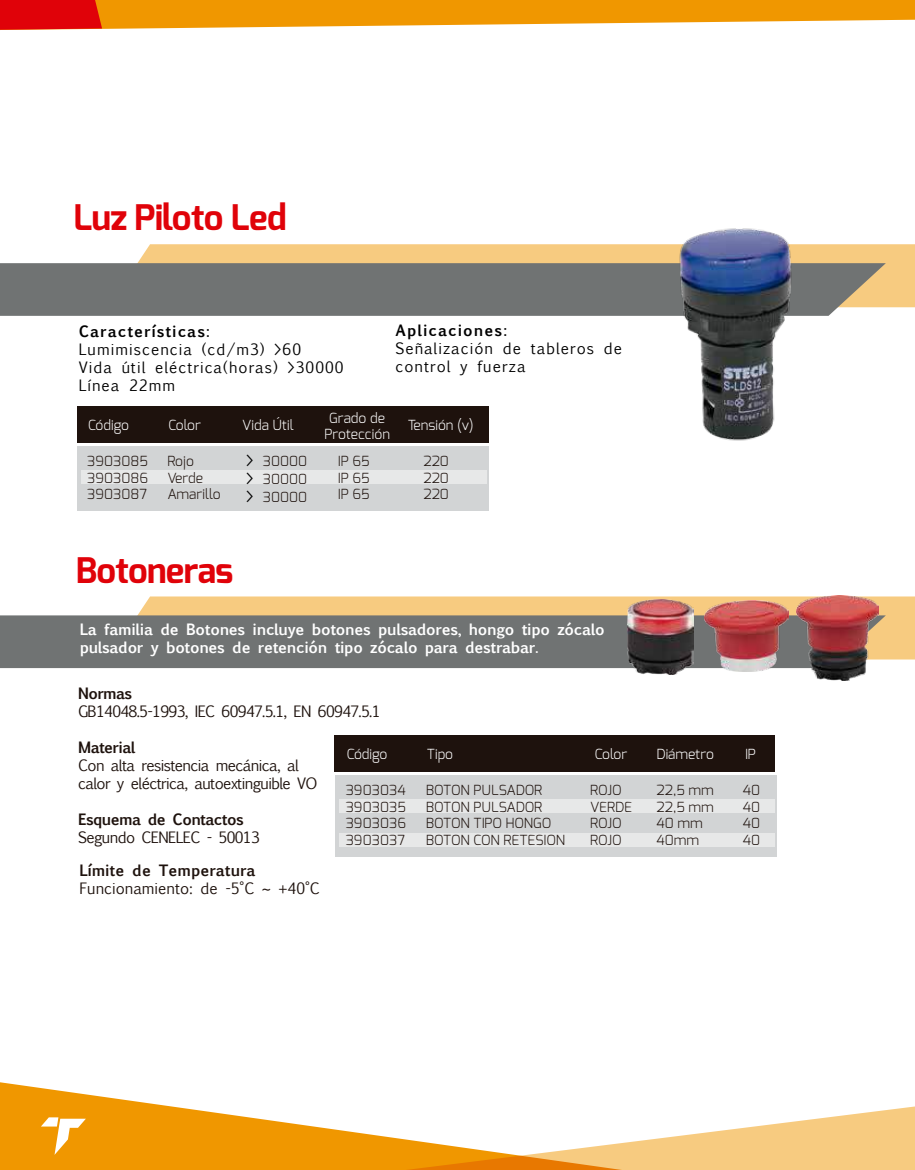
<style>
.page{position:relative;width:915px;height:1170px;background:#fff}
.page>*{position:absolute;margin:0;border:0;box-sizing:border-box;transform-origin:0 0}
.t1{font:700 35.25px "Exo";letter-spacing:-.02em;color:#e00209}
.t2{font:15px/18px "Euphemia UCAS";letter-spacing:-.04em;color:#1e120d}
.t3{font:700 15px/18px "Euphemia UCAS";letter-spacing:-.02em;color:#fff}
.t4{font:15px/18px "Euphemia UCAS";letter-spacing:.07em;color:#000}
.t5{font:700 15px "Euphemia UCAS";letter-spacing:-.04em;color:#1e120d}
.t6{font:700 15px "Euphemia UCAS";letter-spacing:.07em;color:#000}
.t7{font:15px "Euphemia UCAS";color:#1e120d}
.t8{font:700 15px "Euphemia UCAS";color:#1e120d}
.t9{font:300 13.95px/16.6px "Exo";color:#1e120d;text-align:justify}
.t10{font:300 13.95px/16.6px "Exo";color:#fff;text-align:center}
.t11{font:300 13.95px/16.6px "Exo";letter-spacing:-.02em;color:#1e120d}
.s1{font-family:"Euphemia UCAS";font-weight:400;font-size:15px;color:#000}
</style>
<div class="page">
<div style="left:138px;top:596px;width:776px;height:63px;background:#f7cb80"></div>
<div style="left:0;top:615px;width:885px;height:53px;background:#707373"></div>
<div style="left:77px;top:446px;width:411px;height:64px;background:#d2d4d5"></div>
<div style="left:81px;top:470px;width:405px;height:14px;background:#e7e8e8"></div>
<div style="left:77px;top:407px;width:411px;height:36px;background:#1e120d"></div>
<div style="left:335px;top:775px;width:441px;height:82px;background:#d2d4d5"></div>
<div style="left:339px;top:799px;width:435px;height:13px;background:#e7e8e8"></div>
<div style="left:339px;top:833px;width:435px;height:13px;background:#e7e8e8"></div>
<div style="left:334px;top:735px;width:440px;height:36px;background:#1e120d"></div>
<div style="left:137px;top:244px;width:777px;height:63px;background:#f7cb80"></div>
<svg style="left:0;top:263px;width:885px;height:53px;background:#757775"></svg>
<img style="left:674px;top:228px;width:123px;height:213px">
<img style="left:627px;top:599px;width:66px;height:75px">
<img style="left:704px;top:600px;width:84px;height:71px">
<img style="left:796px;top:595px;width:81px;height:85px">
<svg style="left:765px;top:1106px;width:149px;height:63px;fill:#f7cb80"></svg>
<svg style="left:0;top:1082px;width:765px;height:87px"></svg>
<svg style="left:41px;top:1117px;width:45px;height:37px"></svg>
<svg style="left:0;top:0;width:914px;height:30px"></svg>
<h1 class="t1" style="left:73px;top:195px;width:215px">Luz Piloto Led</h1>
<p class="t6" style="left:79px;top:320px;width:133px">Características:</p>
<p class="t4" style="left:79px;top:340px;width:266px">Lumimiscencia (cd/m3) &gt;60<br>Vida útil eléctrica(horas) &gt;30000<br>Línea 22mm</p>
<p class="t6" style="left:395px;top:319px;width:113px">Aplicaciones:</p>
<p class="t4" style="left:395px;top:339px;width:228px">Señalización de tableros de control y fuerza</p>
<p class="t10" style="left:88px;top:416px;width:42px">Código</p>
<p class="t10" style="left:168px;top:416px;width:34px">Color</p>
<p class="t10" style="left:242px;top:416px;width:53px">Vida Útil</p>
<p class="t10" style="left:324px;top:409px;width:67px">Grado de<br>Protección</p>
<p class="t10" style="left:407px;top:416px;width:67px">Tensión (v)</p>
<p class="t9" style="left:87px;top:452px;width:62px">3903085<br>3903086<br>3903087</p>
<p class="t9" style="left:167px;top:452px;width:55px;text-align:left">Rojo<br>Verde<br>Amarillo</p>
<p class="t9" style="left:246px;top:452px;width:63px;line-height:18px"><span class="s1">&gt;</span> 30000 <span class="s1">&gt;</span> 30000 <span class="s1">&gt;</span> 30000</p>
<p class="t9" style="left:337px;top:452px;width:33px">IP 65<br>IP 65<br>IP 65</p>
<p class="t9" style="left:423px;top:452px;width:27px">220<br>220<br>220</p>
<h1 class="t1" style="left:76px;top:547px;width:159px">Botoneras</h1>
<p class="t3" style="left:80px;top:620px;width:526px">La familia de Botones incluye botones pulsadores, hongo tipo zócalo pulsador y botones de retención tipo zócalo para destrabar.</p>
<p class="t5" style="left:78px;top:682px;width:55px">Normas</p>
<p class="t2" style="left:78px;top:702px;width:304px">GB14048.5-1993, IEC 60947.5.1, EN 60947.5.1</p>
<p class="t5" style="left:78px;top:736px;width:59px">Material</p>
<p class="t2" style="left:78px;top:756px;width:241px">Con alta resistencia mecánica, al calor y eléctrica, autoextinguible VO</p>
<p class="t5" style="left:78px;top:808px;width:167px">Esquema de Contactos</p>
<p class="t2" style="left:78px;top:828px;width:183px">Segundo CENELEC - 50013</p>
<p class="t10" style="left:346px;top:745px;width:42px">Código</p>
<p class="t10" style="left:427px;top:745px;width:28px">Tipo</p>
<p class="t10" style="left:594px;top:745px;width:34px">Color</p>
<p class="t10" style="left:656px;top:745px;width:59px">Diámetro</p>
<p class="t10" style="left:744px;top:745px;width:12px">IP</p>
<p class="t9" style="left:345px;top:781px;width:62px">3903034<br>3903035<br>3903036<br>3903037</p>
<p class="t9" style="left:425px;top:781px;width:141px;text-align:left">BOTON PULSADOR<br>BOTON PULSADOR<br>BOTON TIPO HONGO<br>BOTON CON RETESION</p>
<p class="t11" style="left:590px;top:781px;width:43px">ROJO<br>VERDE<br>ROJO<br>ROJO</p>
<p class="t9" style="left:656px;top:781px;width:59px;text-align:left">22,5 mm<br>22,5 mm<br>40 mm<br>40mm</p>
<p class="t9" style="left:742px;top:781px;width:19px">40<br>40<br>40<br>40</p>
<p class="t8" style="left:79px;top:859px;width:178px">Límite de Temperatura</p>
<p class="t7" style="left:79px;top:877px;width:242px">Funcionamiento: de -5°C ~ +40°C</p>
</div>
